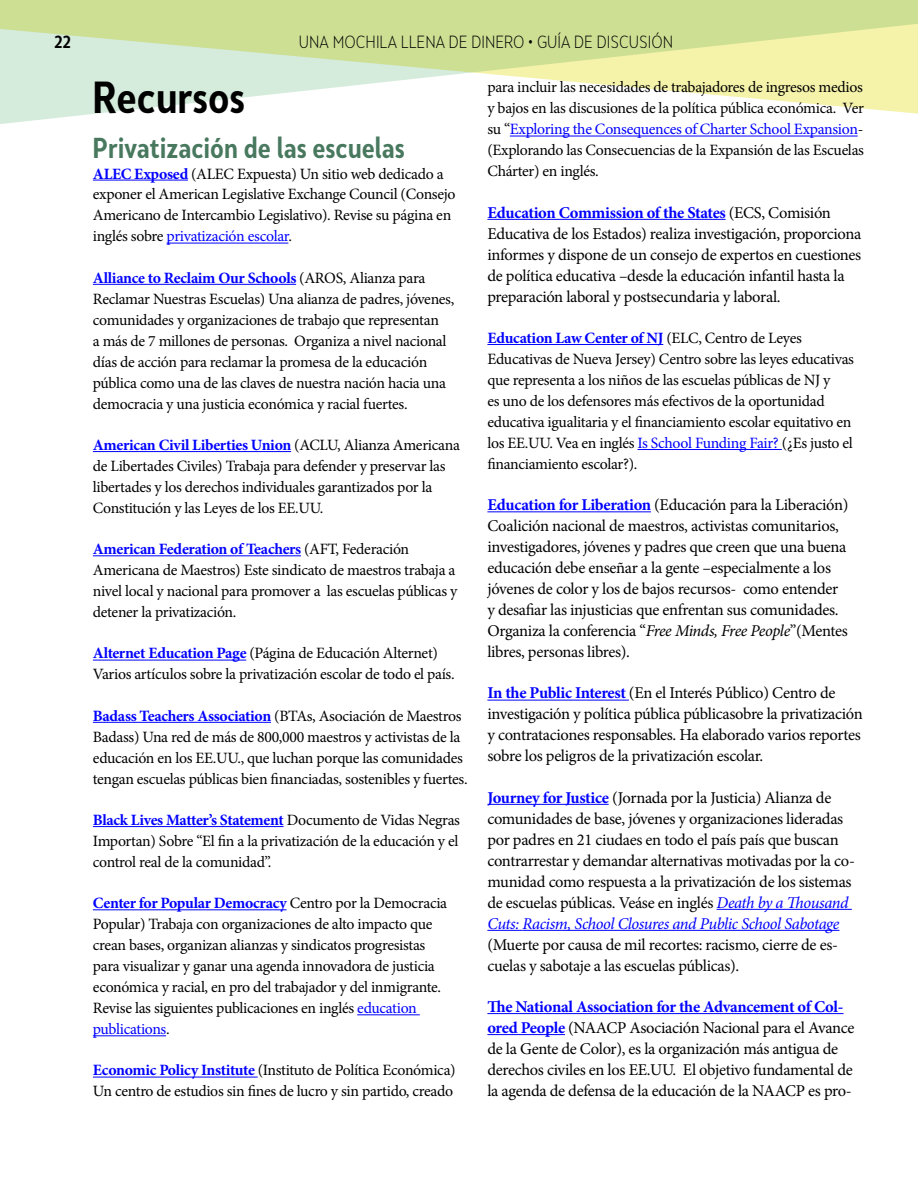
<style>
.page{position:relative;width:918px;height:1188px;background:#fff}
.page>*{position:absolute;margin:0;border:0;box-sizing:border-box;transform-origin:0 0}
.t1{font:700 42px "Skola Sans Cn";color:#000}
.t2{font:700 27px "Skola Sans Cn";color:#48785e}
.t3{font:16.5px/21px "Minion Pro";letter-spacing:-.02em;color:#000}
.t4{font:300 16.5px "Skola Sans Cn";color:#000}
.t5{font:700 16.5px "Skola Sans Cn";color:#000}
.t6{font:15.75px/21px "Minion Pro";letter-spacing:-.02em;color:#000}
.s1{font-weight:700;color:#00f}
.s2{color:#00f}
.s3{font-style:italic}
.s4{font-style:italic;color:#00f}
</style>
<div class="page">
<svg style="left:0;top:0;width:918px;height:137px"></svg>
<hr style="left:93px;top:180px;width:95px;height:1px;background:#00f">
<hr style="left:167px;top:243px;width:121px;height:1px;background:#00f">
<hr style="left:93px;top:284px;width:203px;height:1px;background:#00f">
<hr style="left:93px;top:451px;width:198px;height:1px;background:#00f">
<hr style="left:93px;top:555px;width:208px;height:1px;background:#00f">
<hr style="left:93px;top:660px;width:153px;height:1px;background:#00f">
<hr style="left:93px;top:722px;width:178px;height:1px;background:#00f">
<hr style="left:93px;top:826px;width:191px;height:1px;background:#00f">
<hr style="left:93px;top:909px;width:194px;height:1px;background:#00f">
<hr style="left:357px;top:1014px;width:63px;height:1px;background:#00f">
<hr style="left:93px;top:1035px;width:73px;height:1px;background:#00f">
<hr style="left:93px;top:1077px;width:165px;height:1px;background:#00f">
<hr style="left:510px;top:136px;width:348px;height:1px;background:#00f">
<hr style="left:487px;top:219px;width:239px;height:1px;background:#00f">
<hr style="left:487px;top:344px;width:176px;height:1px;background:#00f">
<hr style="left:638px;top:449px;width:144px;height:1px;background:#00f">
<hr style="left:487px;top:511px;width:164px;height:1px;background:#00f">
<hr style="left:487px;top:700px;width:142px;height:1px;background:#00f">
<hr style="left:487px;top:804px;width:122px;height:1px;background:#00f">
<hr style="left:717px;top:909px;width:135px;height:1px;background:#00f">
<hr style="left:487px;top:930px;width:32px;height:1px;background:#00f">
<hr style="left:523px;top:930px;width:316px;height:1px;background:#00f">
<hr style="left:487px;top:1013px;width:357px;height:1px;background:#00f">
<hr style="left:487px;top:1034px;width:78px;height:1px;background:#00f">
<p class="t5" style="left:54px;top:32px;width:19px">22</p>
<p class="t4" style="left:299px;top:32px;width:376px">UNA MOCHILA LLENA DE DINERO • GUÍA DE DISCUSIÓN</p>
<h1 class="t1" style="left:93px;top:71px;width:154px">Recursos</h1>
<h2 class="t2" style="left:93px;top:131px;width:314px">Privatización de las escuelas</h2>
<p class="t6" style="left:93px;top:163px;width:364px"><span class="s1">ALEC Exposed</span> (ALEC Expuesta) Un sitio web dedicado a exponer el American Legislative Exchange Council (Consejo Americano de Intercambio Legislativo). Revise su página en inglés sobre <span class="s2">privatización escolar</span>.</p>
<p class="t6" style="left:93px;top:267px;width:363px"><span class="s1">Alliance to Reclaim Our Schools</span> (AROS, Alianza para Reclamar Nuestras Escuelas) Una alianza de padres, jóvenes, comunidades y organizaciones de trabajo que representan<br>a más de 7 millones de personas. Organiza a nivel nacional días de acción para reclamar la promesa de la educación pública como una de las claves de nuestra nación hacia una democracia y una justicia económica y racial fuertes.</p>
<p class="t6" style="left:93px;top:434px;width:369px"><span class="s1">American Civil Liberties Union</span> (ACLU, Alianza Americana de Libertades Civiles) Trabaja para defender y preservar las libertades y los derechos individuales garantizados por la Constitución y las Leyes de los EE.UU.</p>
<p class="t6" style="left:93px;top:539px;width:366px"><span class="s1">American Federation of Teachers</span> (AFT, Federación Americana de Maestros) Este sindicato de maestros trabaja a nivel local y nacional para promover a las escuelas públicas y detener la privatización.</p>
<p class="t6" style="left:93px;top:643px;width:363px"><span class="s1">Alternet Education Page</span> (Página de Educación Alternet)<br>Varios artículos sobre la privatización escolar de todo el país.</p>
<p class="t6" style="left:93px;top:705px;width:376px"><span class="s1">Badass Teachers Association</span> (BTAs, Asociación de Maestros Badass) Una red de más de 800,000 maestros y activistas de la educación en los EE.UU., que luchan porque las comunidades tengan escuelas públicas bien financiadas, sostenibles y fuertes.</p>
<p class="t6" style="left:93px;top:809px;width:369px;text-align:justify"><span class="s1">Black Lives Matter’s Statement</span> Documento de Vidas Negras Importan) Sobre “El fin a la privatización de la educación y el control real de la comunidad”.</p>
<p class="t6" style="left:93px;top:893px;width:356px"><span class="s1">Center for Popular Democracy</span> Centro por la Democracia Popular) Trabaja con organizaciones de alto impacto que crean bases, organizan alianzas y sindicatos progresistas para visualizar y ganar una agenda innovadora de justicia económica y racial, en pro del trabajador y del inmigrante.<br>Revise las siguientes publicaciones en inglés <span class="s2">education publications</span>.</p>
<p class="t6" style="left:93px;top:1060px;width:364px"><span class="s1">Economic Policy Institute</span> (Instituto de Política Económica)<br>Un centro de estudios sin fines de lucro y sin partido, creado</p>
<p class="t6" style="left:487px;top:77px;width:378px;text-align:justify">para incluir las necesidades de trabajadores de ingresos medios y bajos en las discusiones de la política pública económica. Ver su “<span class="s2">Exploring the Consequences of Charter School Expansion</span>-(Explorando las Consecuencias de la Expansión de las Escuelas Chárter) en inglés.</p>
<p class="t3" style="left:487px;top:202px;width:375px"><span class="s1">Education Commission of the States</span> (ECS, Comisión Educativa de los Estados) realiza investigación, proporciona informes y dispone de un consejo de expertos en cuestiones de política educativa –desde la educación infantil hasta la preparación laboral y postsecundaria y laboral.</p>
<p class="t6" style="left:487px;top:327px;width:368px"><span class="s1">Education Law Center of NJ</span> (ELC, Centro de Leyes Educativas de Nueva Jersey) Centro sobre las leyes educativas que representa a los niños de las escuelas públicas de NJ y<br>es uno de los defensores más efectivos de la oportunidad educativa igualitaria y el financiamiento escolar equitativo en los EE.UU. Vea en inglés <span class="s2">Is School Funding Fair?</span> (¿Es justo el financiamiento escolar?).</p>
<p class="t3" style="left:487px;top:495px;width:363px"><span class="s1">Education for Liberation</span> (Educación para la Liberación)<br>Coalición nacional de maestros, activistas comunitarios, investigadores, jóvenes y padres que creen que una buena educación debe enseñar a la gente –especialmente a los jóvenes de color y los de bajos recursos- como entender y desafiar las injusticias que enfrentan sus comunidades.<br>Organiza la conferencia “<span class="s3">Free Minds, Free People</span>”(Mentes libres, personas libres).</p>
<p class="t3" style="left:487px;top:683px;width:377px"><span class="s1">In the Public Interest</span> (En el Interés Público) Centro de investigación y política pública públicasobre la privatización y contrataciones responsables. Ha elaborado varios reportes sobre los peligros de la privatización escolar.</p>
<p class="t3" style="left:487px;top:787px;width:369px"><span class="s1">Journey for Justice</span> (Jornada por la Justicia) Alianza de comunidades de base, jóvenes y organizaciones lideradas por padres en 21 ciudaes en todo el país país que buscan contrarrestar y demandar alternativas motivadas por la co&shy;munidad como respuesta a la privatización de los sistemas de escuelas públicas. Veáse en inglés <span class="s4">Death by a Thousand Cuts: Racism, School Closures and Public School Sabotage</span></p>
<p class="t3" style="left:487px;top:934px;width:352px">(Muerte por causa de mil recortes: racismo, cierre de es&shy;cuelas y sabotaje a las escuelas públicas).</p>
<p class="t3" style="left:487px;top:996px;width:368px"><span class="s1">The National Association for the Advancement of Col&shy;ored People</span> (NAACP Asociación Nacional para el Avance de la Gente de Color), es la organización más antigua de derechos civiles en los EE.UU. El objetivo fundamental de la agenda de defensa de la educación de la NAACP es pro-</p>
</div>
